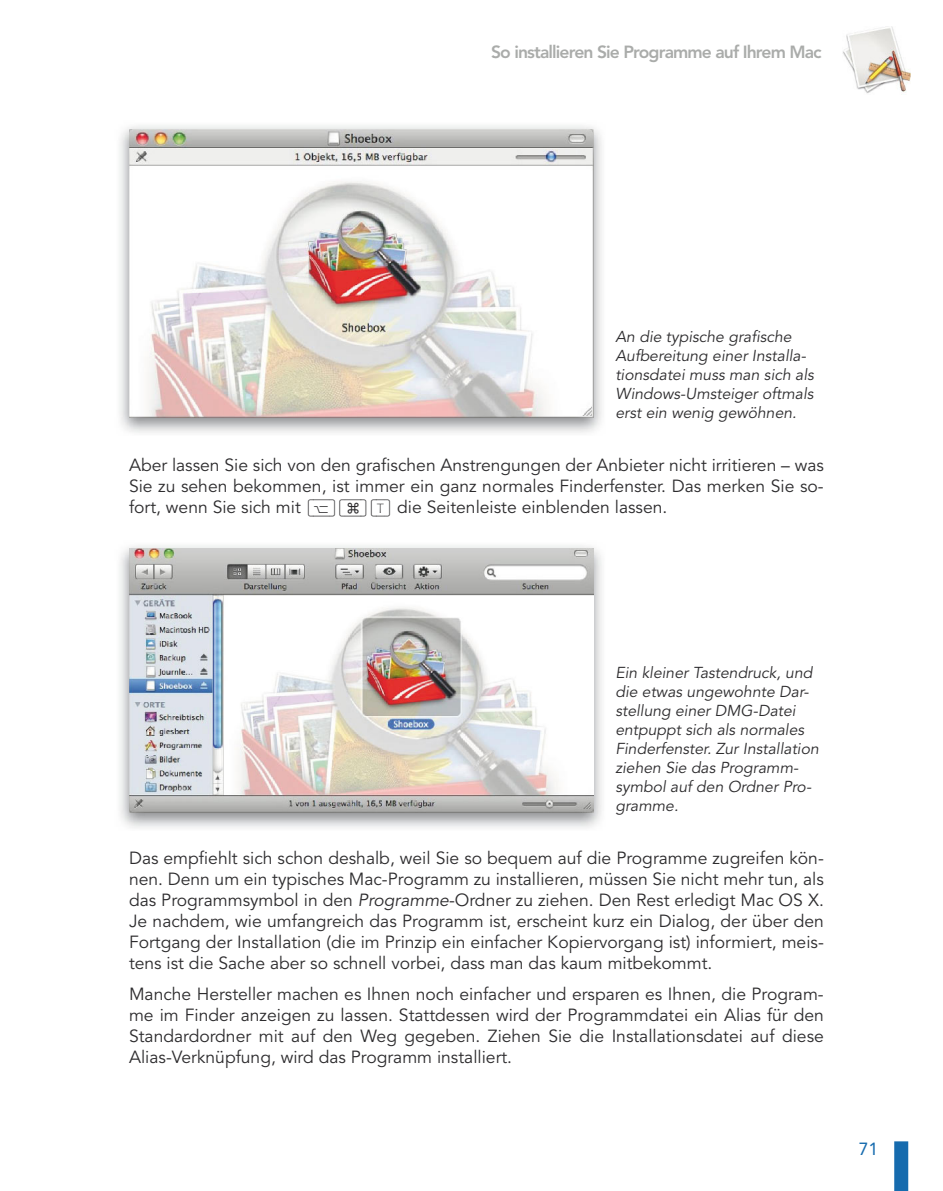
<style>
.page{position:relative;width:943px;height:1191px;background:#fff}
.page>*{position:absolute;margin:0;border:0;box-sizing:border-box;transform-origin:0 0}
.t1{font:17.5px/21px "Avenir";color:#2d2c2e;text-align:justify}
.t2{font:800 17.5px "Avenir";letter-spacing:-.05em;color:#aaacaa}
.t3{font:17.5px "Avenir";color:#166bae}
.t4{font:italic 15.75px/18.9px "Avenir";color:#2d2c2e}
.s1{font-family:"Keyboard 90"}
.s2{font-style:italic}
</style>
<div class="page">
<div style="left:894px;top:1141px;width:14px;height:50px;background:#166bae"></div>
<img style="left:843px;top:26px;width:67px;height:67px">
<img style="left:119px;top:125px;width:483px;height:308px">
<img style="left:129px;top:129px;width:464px;height:288px">
<img style="left:119px;top:545px;width:483px;height:283px">
<img style="left:129px;top:549px;width:464px;height:263px">
<p class="t2" style="left:491px;top:42px;width:332px">So installieren Sie Programme auf Ihrem Mac</p>
<p class="t4" style="left:615px;top:328px;width:200px">An die typische grafische<br>Aufbereitung einer Installa&shy;tionsdatei muss man sich als<br>Windows-Umsteiger oftmals erst ein wenig gewöhnen.</p>
<p class="t1" style="left:129px;top:455px;width:696px">Aber lassen Sie sich von den grafischen Anstrengungen der Anbieter nicht irritieren – was Sie zu sehen bekommen, ist immer ein ganz normales Finderfenster. Das merken Sie so&shy;fort, wenn Sie sich mit <span class="s1">(†)(ï)(T)</span> die Seitenleiste einblenden lassen.</p>
<p class="t4" style="left:615px;top:664px;width:205px">Ein kleiner Tastendruck, und die etwas ungewohnte Dar&shy;stellung einer DMG-Datei entpuppt sich als normales<br>Finderfenster. Zur Installation ziehen Sie das Programm&shy;symbol auf den Ordner Pro&shy;gramme.</p>
<p class="t1" style="left:129px;top:848px;width:696px">Das empfiehlt sich schon deshalb, weil Sie so bequem auf die Programme zugreifen kön&shy;nen. Denn um ein typisches Mac-Programm zu installieren, müssen Sie nicht mehr tun, als das Programmsymbol in den <span class="s2">Programme</span>-Ordner zu ziehen. Den Rest erledigt Mac OS X.<br>Je nachdem, wie umfangreich das Programm ist, erscheint kurz ein Dialog, der über den Fortgang der Installation (die im Prinzip ein einfacher Kopiervorgang ist) informiert, meis&shy;tens ist die Sache aber so schnell vorbei, dass man das kaum mitbekommt.</p>
<p class="t1" style="left:129px;top:983px;width:696px">Manche Hersteller machen es Ihnen noch einfacher und ersparen es Ihnen, die Program&shy;me im Finder anzeigen zu lassen. Stattdessen wird der Programmdatei ein Alias für den Standardordner mit auf den Weg gegeben. Ziehen Sie die Installationsdatei auf diese Alias-Verknüpfung, wird das Programm installiert.</p>
<p class="t3" style="left:858px;top:1138px;width:21px">71</p>
</div>
